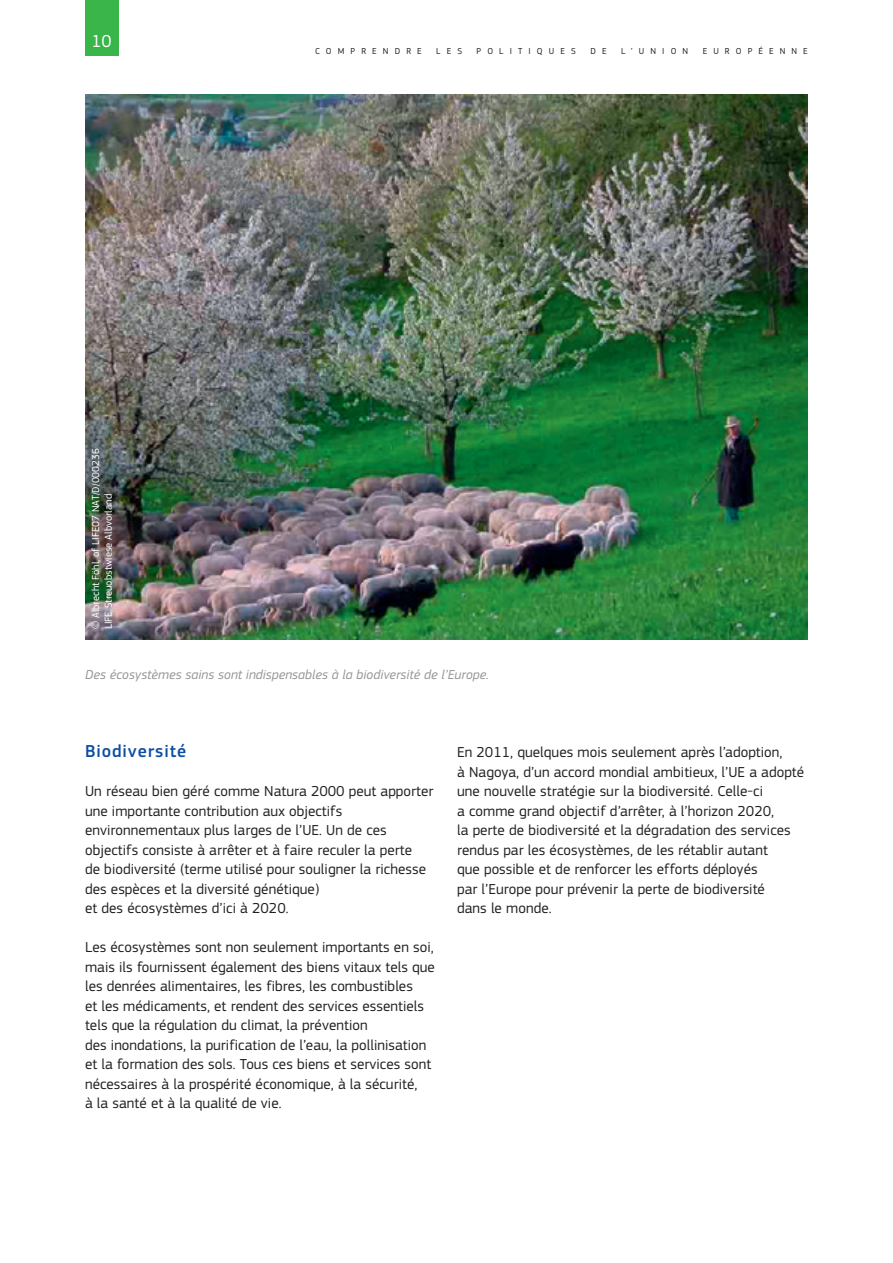
<style>
.page{position:relative;width:893px;height:1263px;background:#fff}
.page>*{position:absolute;margin:0;border:0;box-sizing:border-box;transform-origin:0 0}
.Heading03{font:500 18px "EC Square Sans Pro";letter-spacing:.05em;color:#0d4da1}
.t1{font:18px "EC Square Sans Pro";color:#fff}
.BodyText{font:15px/19.5px "EC Square Sans Pro";letter-spacing:.005em;color:#231f20}
.legende_L{font:italic 13.5px "EC Square Sans Pro";letter-spacing:.005em;color:#939598}
.copyright{font:10.5px/12.6px "EC Square Sans Pro";color:#fff}
.t2{font:9px "EC Square Sans Pro";letter-spacing:.68em;color:#231f20}
</style>
<div class="page">
<div style="left:85px;top:0;width:33px;height:55px;background:#3ab54a"></div>
<img style="left:85px;top:94px;width:723px;height:545px">
<p class="t1" style="left:92px;top:30px;width:22px">10</p>
<p class="copyright" style="left:90px;top:629px;width:182px;rotate:-90deg">© Albrecht Föhl, of LIFE07 NAT/D/000236<br>LIFE Streuobstwiese Albvorland</p>
<p class="t2" style="left:315px;top:45px;width:108px">COMPRENDRE</p>
<p class="t2" style="left:436px;top:45px;width:27px">LES</p>
<p class="t2" style="left:477px;top:45px;width:101px">POLITIQUES</p>
<p class="t2" style="left:590px;top:45px;width:18px">D E</p>
<p class="t2" style="left:621px;top:45px;width:69px">L’UNION</p>
<p class="t2" style="left:703px;top:45px;width:107px">EUROPÉENNE</p>
<p class="legende_L" style="left:85px;top:667px;width:405px">Des écosystèmes sains sont indispensables à la biodiversité de l’Europe.</p>
<p class="Heading03" style="left:85px;top:741px;width:103px">Biodiversité</p>
<p class="BodyText" style="left:85px;top:782px;width:350px">Un réseau bien géré comme Natura 2000 peut apporter une importante contribution aux objectifs environnementaux plus larges de l’UE. Un de ces objectifs consiste à arrêter et à faire reculer la perte<br>de biodiversité (terme utilisé pour souligner la richesse des espèces et la diversité génétique)<br>et des écosystèmes d’ici à 2020.</p>
<p class="BodyText" style="left:85px;top:938px;width:351px">Les écosystèmes sont non seulement importants en soi, mais ils fournissent également des biens vitaux tels que les denrées alimentaires, les fibres, les combustibles<br>et les médicaments, et rendent des services essentiels tels que la régulation du climat, la prévention<br>des inondations, la purification de l’eau, la pollinisation et la formation des sols. Tous ces biens et services sont nécessaires à la prospérité économique, à la sécurité,<br>à la santé et à la qualité de vie.</p>
<p class="BodyText" style="left:457px;top:743px;width:349px">En 2011, quelques mois seulement après l’adoption,<br>à Nagoya, d’un accord mondial ambitieux, l’UE a adopté une nouvelle stratégie sur la biodiversité. Celle‑ci<br>a comme grand objectif d’arrêter, à l’horizon 2020,<br>la perte de biodiversité et la dégradation des services rendus par les écosystèmes, de les rétablir autant<br>que possible et de renforcer les efforts déployés<br>par l’Europe pour prévenir la perte de biodiversité<br>dans le monde.</p>
</div>
